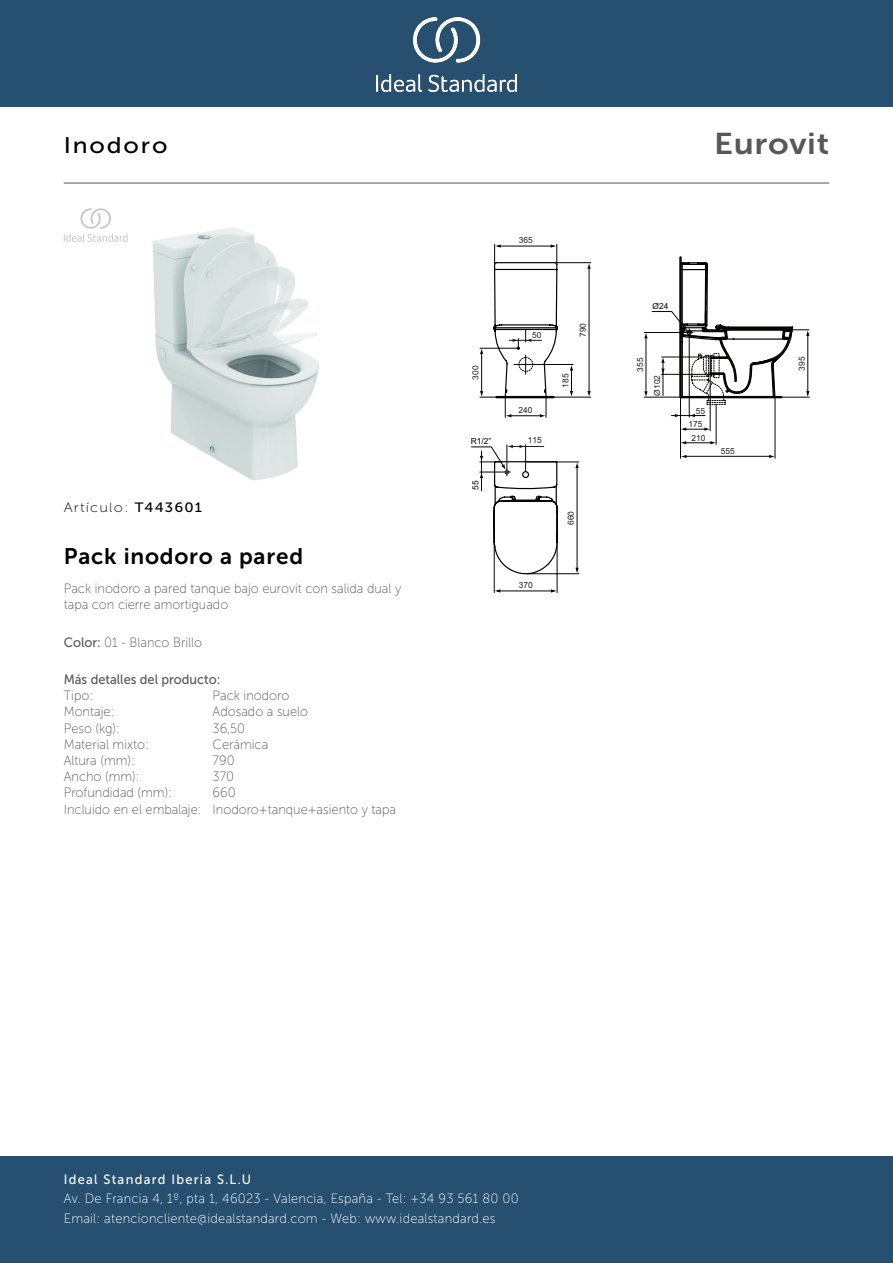
<style>
.page{position:relative;width:893px;height:1263px;background:#fff}
.page>*{position:absolute;margin:0;border:0;box-sizing:border-box;transform-origin:0 0}
._001_Produkttyp{font:30px "Museo Sans 700";letter-spacing:.02em;color:#58585a;scale:1.1 1}
.t1{font:22.5px "Museo Sans 700";letter-spacing:.035em;color:#000}
.t2{font:22.5px "Museo Sans 500";letter-spacing:.075em;color:#000;scale:1.1 1}
.t3{font:13.5px/19.5px "Museo Sans 100";letter-spacing:.02em;color:#fff;scale:.95 1}
.Marketing_Descriptio{font:13.5px/16.2px "Museo Sans 100";color:#58585a;scale:.95 1}
.Packaging_Elements{font:13.5px "Museo Sans 100";color:#58585a;scale:.95 1}
.t4{font:13.5px "Museo Sans 500";letter-spacing:.1em;color:#fff;scale:.95 1}
.t5{font:13.5px "Museo Sans 500";color:#58585a;scale:.95 1}
.Material{font:13.5px "Museo Sans 100";color:#58585a;scale:.95 1}
.Colour{font:13.5px "Museo Sans 100";color:#58585a;scale:.95 1}
.Mounting{font:13.5px "Museo Sans 100";color:#58585a;scale:.95 1}
.Depth__mm{font:13.5px "Museo Sans 100";color:#58585a;scale:.95 1}
.t6{font:13.5px "Museo Sans 100";letter-spacing:.075em;color:#000;scale:1.1 1}
.Type{font:13.5px "Museo Sans 100";color:#58585a;scale:.95 1}
.Net_Weight__kg{font:13.5px "Museo Sans 100";color:#58585a;scale:.95 1}
.Height__mm{font:13.5px "Museo Sans 100";color:#58585a;scale:.95 1}
.Width__mm{font:13.5px "Museo Sans 100";color:#58585a;scale:.95 1}
.t7{font:8.4px/13.6px "Arial";color:#201d1e;text-align:center}
.t8{font:8.4px "Arial";color:#040503}
.s1{font-family:"Museo Sans 500"}
</style>
<div class="page">
<div style="left:0;top:1157px;width:893px;height:106px;background:#275070"></div>
<div style="left:0;top:0;width:893px;height:107px;background:#275070"></div>
<img style="left:376px;top:18px;width:141px;height:73px">
<hr style="left:64px;top:183px;width:765px;height:1px;background:#58585a">
<img style="left:152px;top:227px;width:167px;height:253px">
<svg style="left:64px;top:208px;width:64px;height:34px"></svg>
<hr style="left:497px;top:591px;width:57px;height:1px;background:#040503">
<hr style="left:557px;top:534px;width:1px;height:59px;background:#040503">
<hr style="left:494px;top:534px;width:1px;height:59px;background:#040503">
<hr style="left:577px;top:467px;width:1px;height:104px;background:#040503">
<hr style="left:527px;top:573px;width:52px;height:1px;background:#040503">
<hr style="left:527px;top:462px;width:52px;height:1px;background:#040503">
<svg style="left:575px;top:462px;width:4px;height:6px"></svg>
<svg style="left:551px;top:589px;width:6px;height:4px"></svg>
<svg style="left:494px;top:589px;width:6px;height:4px"></svg>
<hr style="left:589px;top:268px;width:1px;height:126px;background:#040503">
<hr style="left:555px;top:262px;width:36px;height:1px;background:#040503">
<svg style="left:587px;top:391px;width:4px;height:6px"></svg>
<svg style="left:587px;top:263px;width:4px;height:6px"></svg>
<hr style="left:514px;top:364px;width:59px;height:1px;background:#040503">
<hr style="left:481px;top:352px;width:1px;height:42px;background:#040503">
<hr style="left:480px;top:348px;width:37px;height:1px;background:#040503">
<svg style="left:480px;top:348px;width:3px;height:6px"></svg>
<svg style="left:480px;top:391px;width:3px;height:6px"></svg>
<svg style="left:570px;top:365px;width:3px;height:32px"></svg>
<hr style="left:480px;top:397px;width:111px;height:1px;background:#040503">
<svg style="left:471px;top:445px;width:87px;height:130px"></svg>
<svg style="left:493px;top:244px;width:66px;height:173px"></svg>
<hr style="left:686px;top:456px;width:85px;height:1px;background:#040503">
<svg style="left:769px;top:455px;width:6px;height:3px"></svg>
<hr style="left:775px;top:397px;width:1px;height:61px;background:#040503">
<hr style="left:680px;top:397px;width:1px;height:61px;background:#040503">
<hr style="left:710px;top:373px;width:1px;height:58px;background:#040503">
<hr style="left:716px;top:404px;width:1px;height:40px;background:#040503">
<svg style="left:681px;top:427px;width:29px;height:4px"></svg>
<svg style="left:681px;top:441px;width:35px;height:3px"></svg>
<svg style="left:644px;top:256px;width:165px;height:161px"></svg>
<p class="t2" style="left:64px;top:133px;width:96px">Inodoro</p>
<p class="_001_Produkttyp" style="left:714px;top:127px;width:106px">Eurovit</p>
<p class="t6" style="left:64px;top:500px;width:127px">Artículo: <span class="s1">T443601</span></p>
<p class="t1" style="left:64px;top:544px;width:241px">Pack inodoro a pared</p>
<p class="Marketing_Descriptio" style="left:64px;top:580px;width:357px">Pack inodoro a pared tanque bajo eurovit con salida dual y tapa con cierre amortiguado</p>
<p class="Colour" style="left:64px;top:635px;width:147px"><span class="s1">Color:</span> 01 - Blanco Brillo</p>
<p class="t5" style="left:64px;top:672px;width:167px">Más detalles del producto:</p>
<p class="Type" style="left:64px;top:688px;width:32px">Tipo:</p>
<p class="Type" style="left:213px;top:688px;width:82px">Pack inodoro</p>
<p class="Mounting" style="left:64px;top:705px;width:55px">Montaje:</p>
<p class="Mounting" style="left:213px;top:705px;width:102px">Adosado a suelo</p>
<p class="Net_Weight__kg" style="left:64px;top:721px;width:60px">Peso (kg):</p>
<p class="Net_Weight__kg" style="left:213px;top:721px;width:36px">36,50</p>
<p class="Material" style="left:64px;top:737px;width:91px">Material mixto:</p>
<p class="Material" style="left:213px;top:737px;width:60px">Cerámica</p>
<p class="Height__mm" style="left:64px;top:753px;width:76px">Altura (mm):</p>
<p class="Height__mm" style="left:213px;top:753px;width:25px">790</p>
<p class="Width__mm" style="left:64px;top:769px;width:81px">Ancho (mm):</p>
<p class="Width__mm" style="left:213px;top:769px;width:24px">370</p>
<p class="Depth__mm" style="left:64px;top:786px;width:115px">Profundidad (mm):</p>
<p class="Depth__mm" style="left:213px;top:786px;width:26px">660</p>
<p class="Packaging_Elements" style="left:64px;top:802px;width:351px">Incluido en el embalaje: Inodoro+tanque+asiento y tapa</p>
<p class="t7" style="left:519px;top:233px;width:16px">365</p>
<p class="t7" style="left:469px;top:380px;width:16px;rotate:-90deg">300</p>
<p class="t7" style="left:532px;top:328px;width:11px">50</p>
<p class="t7" style="left:519px;top:403px;width:16px">240</p>
<p class="t8" style="left:471px;top:435px;width:22px">R1/2”</p>
<p class="t7" style="left:528px;top:434px;width:16px">115</p>
<p class="t8" style="left:470px;top:490px;width:11px;rotate:-90deg">55</p>
<p class="t7" style="left:576px;top:337px;width:16px;rotate:-90deg">790</p>
<p class="t7" style="left:559px;top:388px;width:16px;rotate:-90deg">185</p>
<p class="t7" style="left:564px;top:525px;width:16px;rotate:-90deg">660</p>
<p class="t7" style="left:519px;top:578px;width:16px">370</p>
<p class="t8" style="left:652px;top:300px;width:17px">Ø24</p>
<p class="t7" style="left:633px;top:372px;width:16px;rotate:-90deg">355</p>
<p class="t7" style="left:650px;top:395px;width:22px;rotate:-90deg">Ø102</p>
<p class="t7" style="left:696px;top:404px;width:11px">55</p>
<p class="t7" style="left:688px;top:417px;width:18px">175<br>210</p>
<p class="t7" style="left:721px;top:444px;width:16px">555</p>
<p class="t7" style="left:795px;top:371px;width:16px;rotate:-90deg">395</p>
<p class="t4" style="left:64px;top:1172px;width:199px">Ideal Standard Iberia S.L.U</p>
<p class="t3" style="left:64px;top:1189px;width:480px">Av. De Francia 4, 1º, pta 1, 46023 - Valencia, España - Tel: +34 93 561 80 00<br>Email: atencioncliente@idealstandard.com - Web: www.idealstandard.es</p>
</div>
